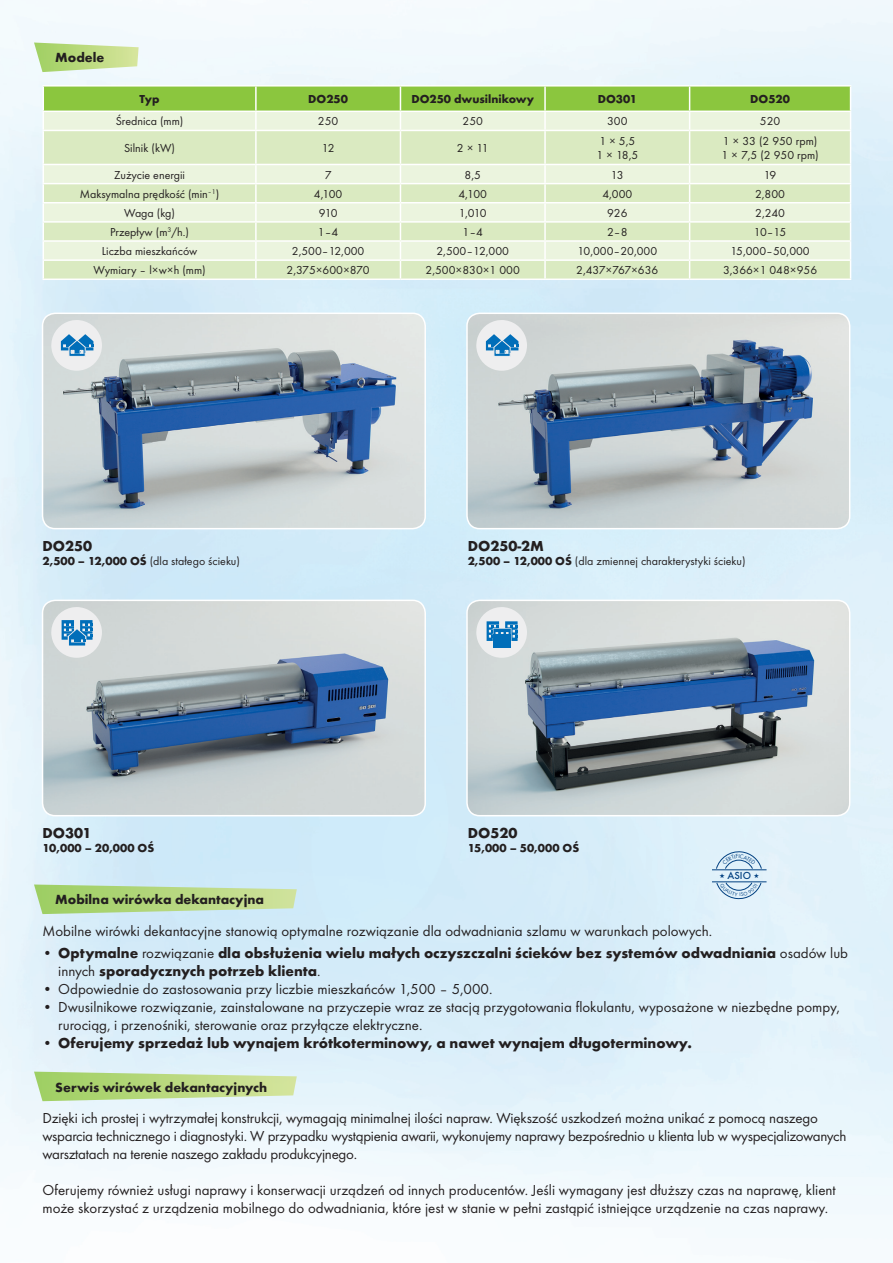
<style>
.page{position:relative;width:893px;height:1263px;background:#fff}
.page>*{position:absolute;margin:0;border:0;box-sizing:border-box;transform-origin:0 0}
.t1{font:15px/18px "Futura TEE";color:#231f20}
.t2{font:15px/18px "Futura TEE";letter-spacing:-.02em;color:#231f20}
.t3{font:700 15px/18px "Futura TEE";color:#231f20}
.t4{font:700 13.8px "Futura TEE";color:#231f20}
.t5{font:12px/14.4px "Futura TEE";color:#231f20}
.t6{font:700 12px "Futura TEE";color:#231f20}
.t7{font:12px "Futura TEE";letter-spacing:-.02em;color:#231f20}
.t8{font:500 10.5px "Futura TEE";color:#014081}
.s1{font-weight:700}
.s2{font-weight:400}
</style>
<div class="page">
<svg style="left:34px;top:43px;width:105px;height:29px;background:#c5e097"></svg>
<svg style="left:44px;top:131px;width:806px;height:148px;background:#e0eecc"></svg>
<svg style="left:43px;top:86px;width:808px;height:44px;background:#b8db89"></svg>
<hr style="left:255px;top:131px;width:2px;height:33px;background:#fff">
<hr style="left:400px;top:131px;width:1px;height:33px;background:#fff">
<hr style="left:544px;top:131px;width:2px;height:33px;background:#fff">
<hr style="left:689px;top:131px;width:1px;height:33px;background:#fff">
<hr style="left:43px;top:164px;width:213px;height:1px;background:#fff">
<hr style="left:256px;top:164px;width:144px;height:1px;background:#fff">
<hr style="left:400px;top:164px;width:145px;height:1px;background:#fff">
<hr style="left:545px;top:164px;width:145px;height:1px;background:#fff">
<hr style="left:690px;top:164px;width:161px;height:1px;background:#fff">
<hr style="left:43px;top:183px;width:213px;height:1px;background:#fff">
<hr style="left:256px;top:183px;width:144px;height:1px;background:#fff">
<hr style="left:400px;top:183px;width:145px;height:1px;background:#fff">
<hr style="left:545px;top:183px;width:145px;height:1px;background:#fff">
<hr style="left:690px;top:183px;width:161px;height:1px;background:#fff">
<hr style="left:43px;top:202px;width:213px;height:1px;background:#fff">
<hr style="left:256px;top:202px;width:144px;height:1px;background:#fff">
<hr style="left:400px;top:202px;width:145px;height:1px;background:#fff">
<hr style="left:545px;top:202px;width:145px;height:1px;background:#fff">
<hr style="left:690px;top:202px;width:161px;height:1px;background:#fff">
<hr style="left:43px;top:221px;width:213px;height:2px;background:#fff">
<hr style="left:256px;top:221px;width:144px;height:2px;background:#fff">
<hr style="left:400px;top:221px;width:145px;height:2px;background:#fff">
<hr style="left:545px;top:221px;width:145px;height:2px;background:#fff">
<hr style="left:690px;top:221px;width:161px;height:2px;background:#fff">
<hr style="left:43px;top:240px;width:213px;height:2px;background:#fff">
<hr style="left:256px;top:240px;width:144px;height:2px;background:#fff">
<hr style="left:400px;top:240px;width:145px;height:2px;background:#fff">
<hr style="left:545px;top:240px;width:145px;height:2px;background:#fff">
<hr style="left:690px;top:240px;width:161px;height:2px;background:#fff">
<hr style="left:43px;top:259px;width:213px;height:2px;background:#fff">
<hr style="left:256px;top:259px;width:144px;height:2px;background:#fff">
<svg style="left:255px;top:165px;width:2px;height:114px"></svg>
<hr style="left:400px;top:259px;width:145px;height:2px;background:#fff">
<svg style="left:400px;top:165px;width:1px;height:114px"></svg>
<hr style="left:545px;top:259px;width:145px;height:2px;background:#fff">
<svg style="left:544px;top:165px;width:2px;height:114px"></svg>
<hr style="left:690px;top:259px;width:161px;height:2px;background:#fff">
<svg style="left:689px;top:165px;width:1px;height:114px"></svg>
<img style="left:43px;top:313px;width:382px;height:216px">
<div style="left:42px;top:313px;width:384px;height:216px;border:2px solid #fff;border-radius:13px"></div>
<svg style="left:51px;top:320px;width:51px;height:51px;background:#c0d4e1"></svg>
<img style="left:467px;top:313px;width:383px;height:216px">
<div style="left:466px;top:313px;width:384px;height:216px;border:2px solid #fff;border-radius:13px"></div>
<svg style="left:476px;top:320px;width:51px;height:51px;background:#bfd2df"></svg>
<img style="left:43px;top:600px;width:382px;height:216px">
<div style="left:42px;top:600px;width:384px;height:216px;border:2px solid #fff;border-radius:13px"></div>
<svg style="left:51px;top:607px;width:51px;height:51px;background:#b5cddd"></svg>
<img style="left:467px;top:600px;width:383px;height:216px">
<div style="left:466px;top:600px;width:384px;height:216px;border:2px solid #fff;border-radius:13px"></div>
<svg style="left:476px;top:607px;width:51px;height:51px;background:#afcadc"></svg>
<svg style="left:34px;top:884px;width:263px;height:30px;background:#b9da96"></svg>
<svg style="left:34px;top:1071px;width:263px;height:30px;background:#c0de97"></svg>
<svg style="left:712px;top:850px;width:54px;height:49px;background:#c8ddec"></svg>
<p class="t4" style="left:55px;top:49px;width:51px">Modele</p>
<p class="t6" style="left:140px;top:92px;width:21px">Typ</p>
<p class="t6" style="left:308px;top:92px;width:41px">DO250</p>
<p class="t6" style="left:411px;top:92px;width:124px">DO250 dwusilnikowy</p>
<p class="t6" style="left:598px;top:92px;width:41px">DO301</p>
<p class="t6" style="left:750px;top:92px;width:41px">DO520</p>
<p class="t5" style="left:116px;top:114px;width:69px">Średnica (mm)</p>
<p class="t5" style="left:318px;top:114px;width:22px">250</p>
<p class="t5" style="left:463px;top:114px;width:22px">250</p>
<p class="t5" style="left:607px;top:114px;width:22px">300</p>
<p class="t5" style="left:760px;top:114px;width:22px">520</p>
<p class="t5" style="left:124px;top:141px;width:52px">Silnik (kW)</p>
<p class="t5" style="left:322px;top:141px;width:14px">12</p>
<p class="t5" style="left:457px;top:141px;width:33px">2 × 11</p>
<p class="t5" style="left:596px;top:133px;width:43px">1 × 5,5<br>1 × 18,5</p>
<p class="t5" style="left:721px;top:133px;width:99px">1 × 33 (2 950 rpm)<br>1 × 7,5 (2 950 rpm)</p>
<p class="t5" style="left:114px;top:167px;width:73px">Zużycie energii</p>
<p class="t5" style="left:325px;top:167px;width:8px">7</p>
<p class="t5" style="left:465px;top:167px;width:18px">8,5</p>
<p class="t5" style="left:611px;top:167px;width:14px">13</p>
<p class="t5" style="left:764px;top:167px;width:14px">19</p>
<p class="t5" style="left:80px;top:186px;width:141px">Maksymalna prędkość (min<sup>–1</sup>)</p>
<p class="t5" style="left:314px;top:186px;width:30px">4,100</p>
<p class="t5" style="left:458px;top:186px;width:30px">4,100</p>
<p class="t5" style="left:602px;top:186px;width:31px">4,000</p>
<p class="t5" style="left:755px;top:186px;width:31px">2,800</p>
<p class="t5" style="left:124px;top:206px;width:52px">Waga (kg)</p>
<p class="t5" style="left:319px;top:206px;width:20px">910</p>
<p class="t5" style="left:459px;top:206px;width:29px">1,010</p>
<p class="t5" style="left:607px;top:206px;width:22px">926</p>
<p class="t5" style="left:755px;top:206px;width:31px">2,240</p>
<p class="t5" style="left:110px;top:225px;width:81px">Przepływ (m<sup>3</sup>/h.)</p>
<p class="t5" style="left:318px;top:225px;width:22px">1–4</p>
<p class="t5" style="left:463px;top:225px;width:22px">1–4</p>
<p class="t5" style="left:607px;top:225px;width:22px">2–8</p>
<p class="t5" style="left:754px;top:225px;width:34px">10–15</p>
<p class="t5" style="left:102px;top:244px;width:97px">Liczba mieszkańców</p>
<p class="t5" style="left:292px;top:244px;width:74px">2,500–12,000</p>
<p class="t5" style="left:436px;top:244px;width:74px">2,500–12,000</p>
<p class="t5" style="left:577px;top:244px;width:81px">10,000–20,000</p>
<p class="t5" style="left:730px;top:244px;width:81px">15,000–50,000</p>
<p class="t5" style="left:93px;top:263px;width:114px">Wymiary – l×w×h (mm)</p>
<p class="t5" style="left:287px;top:263px;width:85px">2,375×600×870</p>
<p class="t5" style="left:426px;top:263px;width:96px">2,500×830×1 000</p>
<p class="t7" style="left:576px;top:263px;width:84px">2,437×767×636</p>
<p class="t5" style="left:723px;top:263px;width:96px">3,366×1 048×956</p>
<p class="t3" style="left:43px;top:537px;width:51px">DO250</p>
<p class="t5" style="left:43px;top:554px;width:199px"><span class="s1">2,500 – 12,000 OŚ</span> (dla stałego ścieku)</p>
<p class="t3" style="left:43px;top:824px;width:51px">DO301</p>
<p class="t6" style="left:43px;top:841px;width:113px">10,000 – 20,000 OŚ</p>
<p class="t3" style="left:468px;top:537px;width:78px">DO250-2M</p>
<p class="t5" style="left:468px;top:554px;width:279px"><span class="s1">2,500 – 12,000 OŚ</span> (dla zmiennej charakterystyki ścieku)</p>
<p class="t3" style="left:468px;top:824px;width:51px">DO520</p>
<p class="t6" style="left:468px;top:841px;width:113px">15,000 – 50,000 OŚ</p>
<p class="t8" style="left:719px;top:870px;width:41px">★ ASIO ★</p>
<p class="t4" style="left:55px;top:891px;width:210px">Mobilna wirówka dekantacyjna</p>
<p class="t1" style="left:43px;top:922px;width:671px">Mobilne wirówki dekantacyjne stanowią optymalne rozwiązanie dla odwadniania szlamu w warunkach polowych.</p>
<p class="t3" style="left:58px;top:944px;width:791px;text-indent:-16px"><span class="s2">•</span> Optymalne <span class="s2">rozwiązanie</span> dla obsłużenia wielu małych oczyszczalni ścieków bez systemów odwadniania <span class="s2">osadów lub innych</span> sporadycznych potrzeb klienta<span class="s2">.</span></p>
<p class="t1" style="left:43px;top:980px;width:451px">• Odpowiednie do zastosowania przy liczbie mieszkańców 1,500 – 5,000.</p>
<p class="t1" style="left:58px;top:998px;width:783px;text-indent:-16px">• Dwusilnikowe rozwiązanie, zainstalowane na przyczepie wraz ze stacją przygotowania flokulantu, wyposażone w niezbędne pompy, rurociąg, i przenośniki, sterowanie oraz przyłącze elektryczne.</p>
<p class="t3" style="left:43px;top:1034px;width:651px">• Oferujemy sprzedaż lub wynajem krótkoterminowy, a nawet wynajem długoterminowy.</p>
<p class="t4" style="left:55px;top:1078px;width:213px">Serwis wirówek dekantacyjnych</p>
<p class="t2" style="left:43px;top:1109px;width:805px">Dzięki ich prostej i wytrzymałej konstrukcji, wymagają minimalnej ilości napraw. Większość uszkodzeń można unikać z pomocą naszego wsparcia technicznego i diagnostyki. W przypadku wystąpienia awarii, wykonujemy naprawy bezpośrednio u klienta lub w wyspecjalizowanych warsztatach na terenie naszego zakładu produkcyjnego.</p>
<p class="t1" style="left:43px;top:1181px;width:795px">Oferujemy również usługi naprawy i konserwacji urządzeń od innych producentów. Jeśli wymagany jest dłuższy czas na naprawę, klient może skorzystać z urządzenia mobilnego do odwadniania, które jest w stanie w pełni zastąpić istniejące urządzenie na czas naprawy.</p>
</div>
